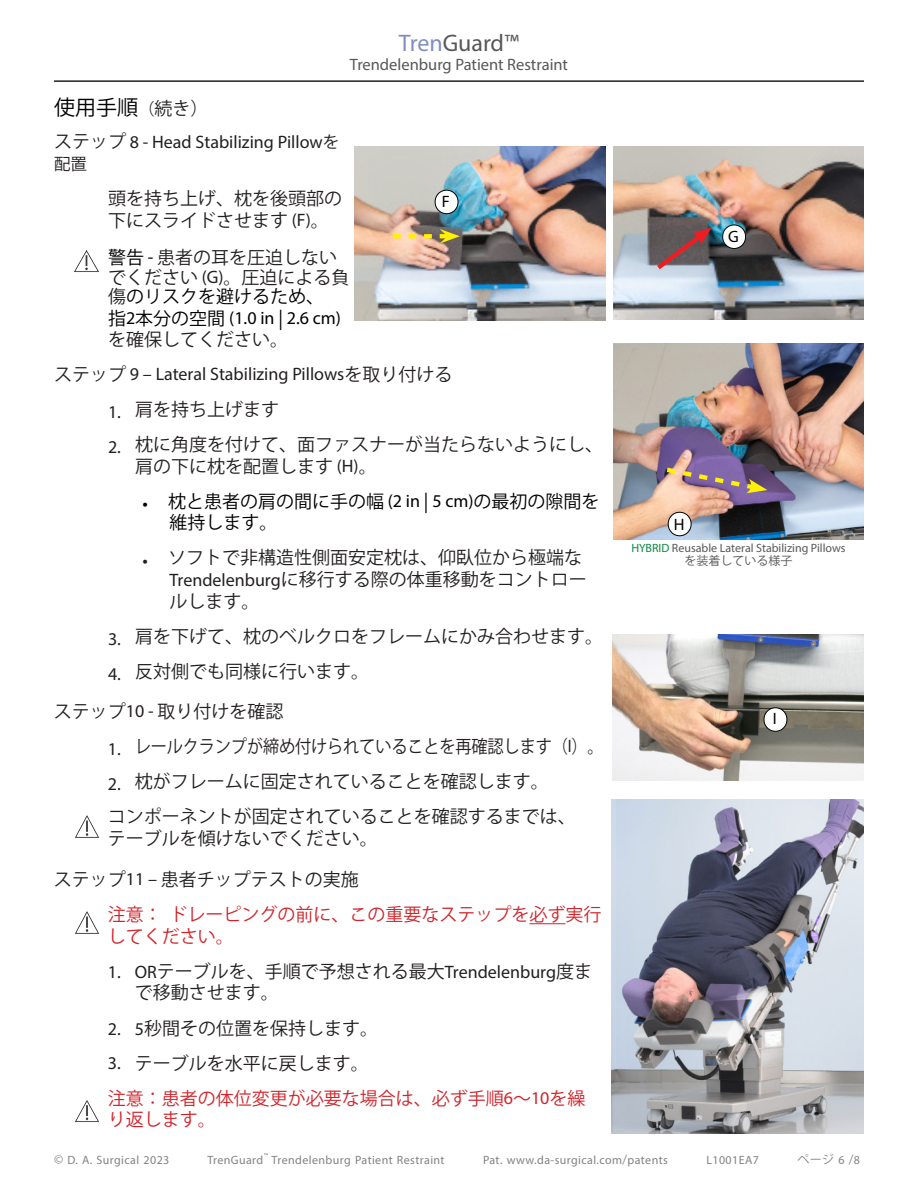
<style>
.page{position:relative;width:918px;height:1188px;background:#fff}
.page>*{position:absolute;margin:0;border:0;box-sizing:border-box;transform-origin:0 0}
.t1{font:24px "Myriad Pro";color:#57585a}
.t2{font:21px "Koz Go Pr 6 N";color:#000}
.t3{font:18px/21.6px "Koz Go Pr 6 N";color:#231f20}
.t4{font:18px/21.6px "Koz Go Pr 6 N";color:#d1232a}
.t5{font:18px "Myriad Pro";color:#231f20}
.t6{font:18px/21.6px "Koz Go Pr 6 N";color:#000}
.t7{font:18px "Koz Go Pr 6 N";color:#231f20;scale:.9 1}
.t8{font:16.5px "Myriad Pro";color:#57585a}
.t9{font:16.5px "Myriad Pro";color:#000}
.t10{font:16.5px "Koz Go Pr 6 N";color:#231f20}
.t11{font:12px "Myriad Pro";letter-spacing:.035em;color:#808285}
.Main_bullets{font:12px/13.5px "Myriad Pro";color:#57585a;text-align:center}
.t12{font:12px "Koz Go Pr 6 N";color:#808285}
.t13{font:7.05px "Myriad Pro";color:#808285}
.s1{font-size:16.5px;color:#231f20}
.s2{font-size:18px;color:#231f20}
.s3{color:#818dbf}
.s4{font-family:"Koz Go Pr 6 N"}
.s5{font-family:"Koz Go Pr 6 N";font-size:16.5px}
.s6{font-family:"Myriad Pro"}
.s7{color:#000}
.s8{font-family:"Myriad Pro";color:#000}
.s9{color:#0a8644}
</style>
<div class="page">
<hr style="left:54px;top:80px;width:810px;height:2px;background:#231f20">
<img style="left:75px;top:815px;width:24px;height:23px">
<img style="left:613px;top:146px;width:251px;height:173px">
<svg style="left:652px;top:227px;width:60px;height:47px;background:#7f666b"></svg>
<img style="left:354px;top:146px;width:252px;height:175px">
<svg style="left:393px;top:229px;width:67px;height:15px"></svg>
<img style="left:611px;top:800px;width:253px;height:334px">
<img style="left:613px;top:344px;width:251px;height:195px">
<svg style="left:662px;top:465px;width:105px;height:28px;background:#a2848b"></svg>
<img style="left:612px;top:634px;width:251px;height:146px">
<img style="left:74px;top:250px;width:25px;height:22px">
<hr style="left:529px;top:923px;width:36px;height:1px;background:#d1232a">
<img style="left:75px;top:1100px;width:24px;height:22px">
<img style="left:75px;top:911px;width:24px;height:23px">
<div style="left:435px;top:190px;width:23px;height:24px;background:#fff;border-radius:11px"></div>
<div style="left:435px;top:190px;width:23px;height:24px;border:1px solid #000;border-radius:11px"></div>
<div style="left:723px;top:225px;width:23px;height:23px;background:#fff;border-radius:11px"></div>
<div style="left:722px;top:225px;width:24px;height:24px;border:1px solid #000;border-radius:11px"></div>
<div style="left:668px;top:512px;width:23px;height:24px;background:#fff;border-radius:11px"></div>
<div style="left:668px;top:512px;width:23px;height:24px;border:1px solid #000;border-radius:11px"></div>
<div style="left:764px;top:708px;width:23px;height:23px;background:#fff;border-radius:11px"></div>
<div style="left:764px;top:707px;width:23px;height:25px;border:1px solid #000;border-radius:11px"></div>
<p class="t2" style="left:54px;top:96px;width:156px">使用手順<span class="s1">（</span><span class="s2">続き）</span></p>
<h1 class="t1" style="left:399px;top:28px;width:122px"><span class="s3">Tren</span>Guard™</h1>
<p class="t8" style="left:350px;top:55px;width:220px">Trendelenburg Patient Restraint</p>
<p class="t5" style="left:54px;top:130px;width:287px"><span class="s4">ステップ</span> 8 - Head Stabilizing Pillow<span class="s5">を</span></p>
<p class="t10" style="left:54px;top:155px;width:34px">配置</p>
<p class="t3" style="left:108px;top:188px;width:235px">頭を持ち上げ、枕を後頭部の下にスライドさせます <span class="s6">(F)</span>。</p>
<p class="t3" style="left:108px;top:248px;width:243px;line-height:20.5px"><span class="s7">警告</span> <span class="s8">-</span> 患者の耳を圧迫しないでください <span class="s6">(G)</span>。圧迫による負傷<span class="s7">のリスクを避けるため、指</span><span class="s8">2</span><span class="s7">本分の空間</span> <span class="s8">(1.0 in</span> <span class="s7">|</span> <span class="s8">2.6 cm)</span>を確保してください。</p>
<p class="t9" style="left:442px;top:192px;width:10px">F</p>
<p class="t5" style="left:54px;top:363px;width:400px"><span class="s4">ステップ</span> 9 – Lateral Stabilizing Pillows<span class="s4">を取り付ける</span></p>
<p class="t3" style="left:108px;top:399px;width:172px"><span class="s6">1.</span> 肩を持ち上げます</p>
<p class="t3" style="left:135px;top:434px;width:469px;text-indent:-27px"><span class="s6">2.</span> 枕に角度を付けて、面ファスナーが当たらないようにし、肩の下に枕を配置します <span class="s6">(H)</span>。</p>
<p class="t6" style="left:170px;top:491px;width:432px;text-indent:-27px">• 枕と患者の肩の間に手の幅 <span class="s6">(2 in</span> | <span class="s6">5 cm)</span>の最初の隙間を維持します。</p>
<p class="t3" style="left:170px;top:547px;width:419px;text-indent:-27px">• ソフトで非構造性側面安定枕は、仰臥位から極端な<br><span class="s6">Trendelenburg</span>に移行する際の体重移動をコントロールします。</p>
<p class="t3" style="left:108px;top:626px;width:496px"><span class="s6">3.</span> 肩を下げて、枕のベルクロをフレームにかみ合わせます。</p>
<p class="t3" style="left:108px;top:661px;width:262px"><span class="s6">4.</span> 反対側でも同様に行います。</p>
<p class="t3" style="left:54px;top:701px;width:231px">ステップ<span class="s6">10 -</span> 取り付けを確認</p>
<p class="t7" style="left:108px;top:736px;width:553px"><span class="s6">1.</span> レールクランプが締め付けられていることを再確認します（<span class="s6">I</span>）。</p>
<p class="t3" style="left:108px;top:771px;width:442px"><span class="s6">2.</span> 枕がフレームに固定されていることを確認します。</p>
<p class="t3" style="left:108px;top:806px;width:469px">コンポーネントが固定されていることを確認するまでは、テーブルを傾けないでください。</p>
<p class="t3" style="left:54px;top:869px;width:307px">ステップ<span class="s6">11 –</span> 患者チップテストの実施</p>
<p class="t4" style="left:108px;top:904px;width:495px">注意： ドレーピングの前に、この重要なステップを必ず実行してください。</p>
<p class="t3" style="left:135px;top:961px;width:459px;text-indent:-27px"><span class="s6">1. OR</span>テーブルを、手順で予想される最大<span class="s6">Trendelenburg</span>度まで移動させます。</p>
<p class="t3" style="left:108px;top:1018px;width:272px"><span class="s6">2. 5</span>秒間その位置を保持します。</p>
<p class="t3" style="left:108px;top:1053px;width:262px"><span class="s6">3.</span> テーブルを水平に戻します。</p>
<p class="t4" style="left:108px;top:1088px;width:479px">注意：患者の体位変更が必要な場合は、必ず手順<span class="s6">6</span>～<span class="s6">10</span>を繰り返します。</p>
<p class="t9" style="left:728px;top:227px;width:12px">G</p>
<p class="t9" style="left:674px;top:514px;width:12px">H</p>
<p class="Main_bullets" style="left:631px;top:541px;width:216px"><span class="s9">HYBRID</span> Reusable Lateral Stabilizing Pillows<span class="s4">を装着している様子</span></p>
<p class="t9" style="left:773px;top:708px;width:5px">I</p>
<p class="t13" style="left:264px;top:1151px;width:6px">™</p>
<p class="t11" style="left:272px;top:1152px;width:174px">Trendelenburg Patient Restraint</p>
<p class="t11" style="left:483px;top:1152px;width:186px">Pat. www.da-surgical.com<span class="s4">/</span>patents</p>
<p class="t11" style="left:706px;top:1152px;width:54px">L1001EA7</p>
<p class="t12" style="left:797px;top:1153px;width:64px">ページ <span class="s6">6</span> /<span class="s6">8</span></p>
<p class="t11" style="left:54px;top:1152px;width:117px"><span class="s4">©</span> D. A. Surgical 2023</p>
<p class="t11" style="left:207px;top:1152px;width:57px">TrenGuard</p>
</div>
